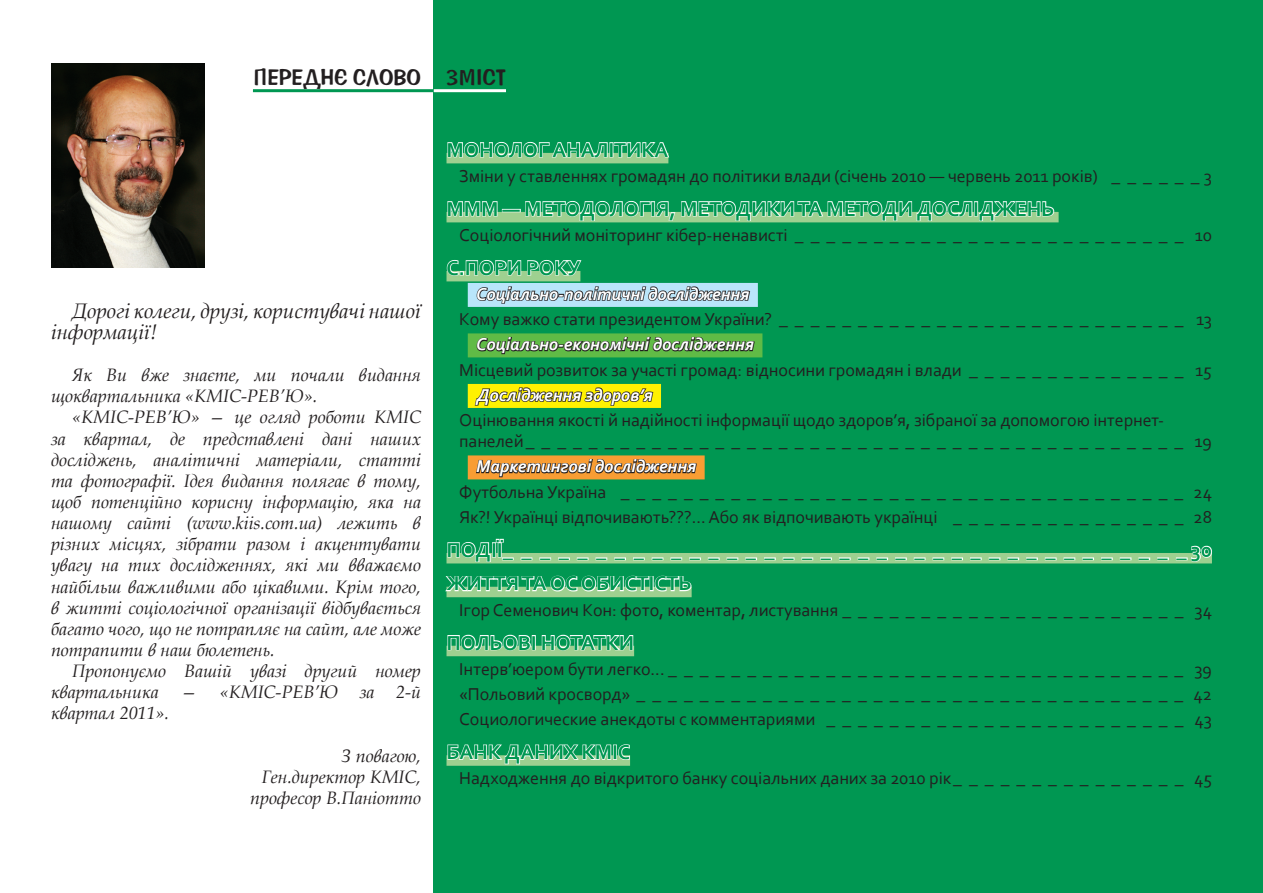
<style>
.page{position:relative;width:1263px;height:893px;background:#fff}
.page>*{position:absolute;margin:0;border:0;box-sizing:border-box;transform-origin:0 0}
.Zmist1{font:700 21px "Corbel";letter-spacing:-.005em;color:#009752}
.t1{font:italic 21px/21.1px "Book Antiqua";letter-spacing:-.005em;color:#231f20}
.t2{font:21px "EFN Populus CPS";letter-spacing:-.005em;color:#231f20}
.Zmist{font:18px/21px "Corbel";letter-spacing:-.005em;color:#231f20}
.t3{font:italic 18px/21.1px "Book Antiqua";letter-spacing:-.005em;color:#231f20;text-align:justify}
.Zmist2{font:italic 700 18px "Corbel";letter-spacing:-.005em;color:#fff}
</style>
<div class="page">
<div style="left:434px;top:0;width:829px;height:893px;background:#009752"></div>
<img style="left:51px;top:64px;width:153px;height:204px">
<hr style="left:253px;top:89px;width:181px;height:3px;background:#009752">
<hr style="left:434px;top:89px;width:72px;height:3px;background:#fff">
<div style="left:446px;top:212px;width:612px;height:10px;background:#9ed090"></div>
<div style="left:468px;top:283px;width:290px;height:24px;background:#b9e5fa"></div>
<div style="left:468px;top:333px;width:294px;height:24px;background:#60bb46"></div>
<div style="left:468px;top:384px;width:193px;height:24px;background:#fff101"></div>
<div style="left:468px;top:455px;width:237px;height:24px;background:#f89d33"></div>
<div style="left:446px;top:553px;width:766px;height:10px;background:#9ed090"></div>
<div style="left:446px;top:587px;width:246px;height:10px;background:#9ed090"></div>
<div style="left:446px;top:646px;width:188px;height:10px;background:#9ed090"></div>
<svg style="left:447px;top:141px;width:223px;height:23px"></svg>
<svg style="left:447px;top:201px;width:51px;height:22px"></svg>
<div style="left:502px;top:209px;width:19px;height:3px;border:2px solid #fff"></div>
<svg style="left:524px;top:200px;width:531px;height:23px"></svg>
<svg style="left:446px;top:260px;width:305px;height:47px"></svg>
<svg style="left:476px;top:337px;width:280px;height:21px"></svg>
<svg style="left:474px;top:387px;width:180px;height:19px"></svg>
<svg style="left:475px;top:455px;width:223px;height:25px"></svg>
<svg style="left:447px;top:539px;width:67px;height:23px"></svg>
<svg style="left:521px;top:557px;width:11px;height:3px"></svg>
<svg style="left:539px;top:557px;width:12px;height:3px"></svg>
<svg style="left:558px;top:557px;width:12px;height:3px"></svg>
<svg style="left:577px;top:557px;width:11px;height:3px"></svg>
<svg style="left:595px;top:557px;width:12px;height:3px"></svg>
<svg style="left:614px;top:557px;width:12px;height:3px"></svg>
<svg style="left:633px;top:557px;width:12px;height:3px"></svg>
<svg style="left:652px;top:557px;width:11px;height:3px"></svg>
<svg style="left:670px;top:557px;width:12px;height:3px"></svg>
<svg style="left:689px;top:557px;width:12px;height:3px"></svg>
<svg style="left:708px;top:557px;width:12px;height:3px"></svg>
<svg style="left:726px;top:557px;width:12px;height:3px"></svg>
<svg style="left:745px;top:557px;width:12px;height:3px"></svg>
<svg style="left:764px;top:557px;width:12px;height:3px"></svg>
<svg style="left:783px;top:557px;width:11px;height:3px"></svg>
<svg style="left:801px;top:557px;width:12px;height:3px"></svg>
<svg style="left:820px;top:557px;width:12px;height:3px"></svg>
<svg style="left:839px;top:557px;width:12px;height:3px"></svg>
<svg style="left:858px;top:557px;width:11px;height:3px"></svg>
<svg style="left:876px;top:557px;width:12px;height:3px"></svg>
<svg style="left:895px;top:557px;width:12px;height:3px"></svg>
<svg style="left:914px;top:557px;width:11px;height:3px"></svg>
<svg style="left:932px;top:557px;width:12px;height:3px"></svg>
<svg style="left:951px;top:557px;width:12px;height:3px"></svg>
<svg style="left:970px;top:557px;width:12px;height:3px"></svg>
<svg style="left:989px;top:557px;width:11px;height:3px"></svg>
<svg style="left:1007px;top:557px;width:12px;height:3px"></svg>
<svg style="left:1026px;top:557px;width:12px;height:3px"></svg>
<svg style="left:1045px;top:557px;width:11px;height:3px"></svg>
<svg style="left:1063px;top:557px;width:12px;height:3px"></svg>
<svg style="left:1082px;top:557px;width:12px;height:3px"></svg>
<svg style="left:1101px;top:557px;width:12px;height:3px"></svg>
<svg style="left:1120px;top:557px;width:11px;height:3px"></svg>
<svg style="left:1138px;top:557px;width:12px;height:3px"></svg>
<svg style="left:1157px;top:557px;width:12px;height:3px"></svg>
<svg style="left:1176px;top:545px;width:36px;height:17px"></svg>
<svg style="left:445px;top:575px;width:247px;height:17px"></svg>
<svg style="left:447px;top:634px;width:85px;height:17px"></svg>
<div style="left:532px;top:635px;width:4px;height:15px;border:2px solid #fff"></div>
<svg style="left:541px;top:634px;width:93px;height:17px"></svg>
<svg style="left:447px;top:744px;width:184px;height:22px"></svg>
<p class="t2" style="left:253px;top:65px;width:169px">ПЕРЕДНЄ СЛОВО</p>
<p class="t2" style="left:446px;top:65px;width:61px">ЗМІСТ</p>
<p class="t1" style="left:51px;top:299px;width:371px;text-indent:21px">Дорогі колеги, друзі, користувачі нашої інформації!</p>
<p class="t3" style="left:51px;top:364px;width:371px;text-indent:21px">Як Ви вже знаєте, ми почали видання щоквартальника «КМІС-РЕВ’Ю».</p>
<p class="t3" style="left:51px;top:406px;width:371px;text-indent:21px">«КМІС-РЕВ’Ю» — це огляд роботи КМІС за квартал, де представлені дані наших досліджень, аналітичні матеріали, статті та фотографії. Ідея видання полягає в тому, щоб потенційно корисну інформацію, яка на нашому сайті (www.kiis.com.ua) лежить в різних місцях, зібрати разом і акцентувати увагу на тих дослідженнях, які ми вважаємо найбільш важливими або цікавими. Крім того, в житті соціологічної організації відбувається багато чого, що не потрапляє на сайт, але може потрапити в наш бюлетень.</p>
<p class="t3" style="left:51px;top:660px;width:371px;text-indent:21px">Пропонуємо Вашій увазі другий номер квартальника — «КМІС-РЕВ’Ю за 2-й квартал 2011».</p>
<p class="t3" style="left:341px;top:745px;width:81px">З повагою,</p>
<p class="t3" style="left:262px;top:766px;width:161px">Ген.директор КМІС,</p>
<p class="t3" style="left:250px;top:787px;width:172px">професор В.Паніотто</p>
<p class="Zmist1" style="left:446px;top:137px;width:223px">МОНОЛОГ АНАЛІТИКА</p>
<p class="Zmist" style="left:459px;top:165px;width:754px">Зміни у ставленнях громадян до політики влади (січень 2010 — червень 2011 років) _ _ _ _ _ _ 3</p>
<p class="Zmist1" style="left:446px;top:196px;width:609px">МММ — МЕТОДОЛОГІЯ, МЕТОДИКИ ТА МЕТОДИ ДОСЛІДЖЕНЬ</p>
<p class="Zmist" style="left:459px;top:224px;width:754px">Соціологічний моніторинг кібер-ненависті _ _ _ _ _ _ _ _ _ _ _ _ _ _ _ _ _ _ _ _ _ _ _ _ _ 10</p>
<p class="Zmist1" style="left:446px;top:255px;width:135px">С.ПОРИ РОКУ</p>
<p class="Zmist2" style="left:476px;top:283px;width:274px">Соціально-політичні дослідження</p>
<p class="Zmist" style="left:459px;top:308px;width:323px">Кому важко стати президентом України? ___________________________</p>
<p class="Zmist" style="left:1196px;top:308px;width:17px">13</p>
<p class="Zmist2" style="left:476px;top:333px;width:279px">Соціально-економічні дослідження</p>
<p class="Zmist" style="left:459px;top:359px;width:754px">Місцевий розвиток за участі громад: відносини громадян і влади _ _ _ _ _ _ _ _ _ _ _ _ _ _ 15</p>
<p class="Zmist2" style="left:476px;top:384px;width:178px">Дослідження здоров’я</p>
<p class="Zmist" style="left:459px;top:409px;width:706px">Оцінювання якості й надійності інформації щодо здоров’я, зібраної за допомогою інтернет&shy;панелей___________________________________________</p>
<p class="Zmist" style="left:1194px;top:430px;width:19px">19</p>
<p class="Zmist2" style="left:476px;top:455px;width:221px">Маркетингові дослідження</p>
<p class="Zmist" style="left:459px;top:481px;width:754px">Футбольна Україна ____________________________________ 24</p>
<p class="Zmist" style="left:459px;top:506px;width:754px">Як?! Українці відпочивають???... Або як відпочивають українці _ _ _ _ _ _ _ _ _ _ _ _ _ _ _ 28</p>
<p class="Zmist1" style="left:446px;top:537px;width:58px">ПОДІЇ</p>
<p class="Zmist1" style="left:1191px;top:537px;width:22px">30</p>
<p class="Zmist1" style="left:446px;top:571px;width:247px">ЖИТТЯ ТА ОС ОБИСТІСТЬ</p>
<p class="Zmist" style="left:459px;top:599px;width:386px">Ігор Семенович Кон: фото, коментар, листування_______________________</p>
<p class="Zmist" style="left:1194px;top:599px;width:19px">34</p>
<p class="Zmist1" style="left:446px;top:630px;width:189px">ПОЛЬОВІ НОТАТКИ</p>
<p class="Zmist" style="left:459px;top:658px;width:212px">Інтерв’юером бути легко...__________________________________</p>
<p class="Zmist" style="left:1194px;top:658px;width:19px">39</p>
<p class="Zmist" style="left:459px;top:683px;width:180px">«Польовий кросворд»____________________________________</p>
<p class="Zmist" style="left:1193px;top:683px;width:20px">42</p>
<p class="Zmist" style="left:459px;top:708px;width:754px">Социологические анекдоты с комментариями _ _ _ _ _ _ _ _ _ _ _ _ _ _ _ _ _ _ _ _ _ _ _ 43</p>
<p class="Zmist1" style="left:446px;top:739px;width:185px">БАНК ДАНИХ КМІС</p>
<p class="Zmist" style="left:459px;top:767px;width:499px">Надходження до відкритого банку соціальних даних за 2010 рік________________</p>
<p class="Zmist" style="left:1194px;top:767px;width:19px">45</p>
</div>
